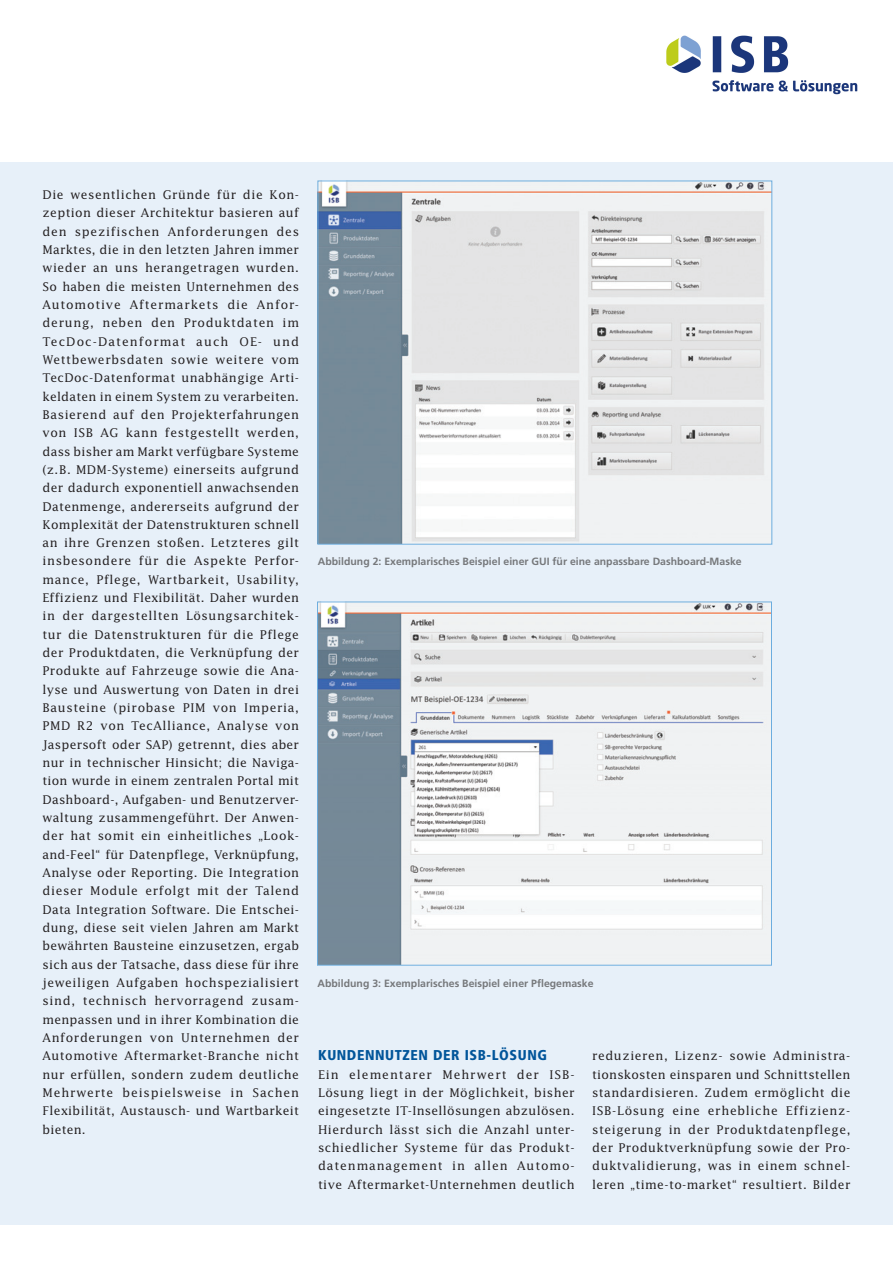
<style>
.page{position:relative;width:893px;height:1263px;background:#fff}
.page>*{position:absolute;margin:0;border:0;box-sizing:border-box;transform-origin:0 0}
.t1{font:900 condensed 14.25px "Frutiger";letter-spacing:.04em;color:#01559a}
.t2{font:12px/18.3px "Lucida";letter-spacing:.035em;color:#231f20;text-align:justify}
.t3{font:700 10.5px "Frutiger";color:#76787b}
</style>
<div class="page">
<div style="left:0;top:162px;width:893px;height:1063px;background:#e7f0f9"></div>
<img style="left:319px;top:183px;width:451px;height:360px">
<img style="left:319px;top:604px;width:451px;height:359px">
<img style="left:666px;top:35px;width:192px;height:60px">
<p class="t2" style="left:43px;top:186px;width:258px">Die wesentlichen Gründe für die Kon&shy;zeption dieser Architektur basieren auf den spezifischen Anforderungen des Marktes, die in den letzten Jahren immer wieder an uns herangetragen wurden.<br>So haben die meisten Unternehmen des Automotive Aftermarkets die Anfor&shy;derung, neben den Produktdaten im TecDoc-Datenformat auch OE- und Wettbewerbsdaten sowie weitere vom TecDoc-Datenformat unabhängige Arti&shy;keldaten in einem System zu verarbeiten.<br>Basierend auf den Projekterfahrungen von ISB AG kann festgestellt werden, dass bisher am Markt verfügbare Systeme (z.B. MDM-Systeme) einerseits aufgrund der dadurch exponentiell anwachsenden Datenmenge, andererseits aufgrund der Komplexität der Datenstrukturen schnell an ihre Grenzen stoßen. Letzteres gilt insbesondere für die Aspekte Perfor&shy;mance, Pflege, Wartbarkeit, Usability, Effizienz und Flexibilität. Daher wurden in der dargestellten Lösungsarchitek&shy;tur die Datenstrukturen für die Pflege der Produktdaten, die Verknüpfung der Produkte auf Fahrzeuge sowie die Ana&shy;lyse und Auswertung von Daten in drei Bausteine (pirobase PIM von Imperia, PMD R2 von TecAlliance, Analyse von Jaspersoft oder SAP) getrennt, dies aber nur in technischer Hinsicht; die Naviga&shy;tion wurde in einem zentralen Portal mit Dashboard-, Aufgaben- und Benutzerver&shy;waltung zusammengeführt. Der Anwen&shy;der hat somit ein einheitliches „Look&shy;and-Feel“ für Datenpflege, Verknüpfung, Analyse oder Reporting. Die Integration dieser Module erfolgt mit der Talend Data Integration Software. Die Entschei&shy;dung, diese seit vielen Jahren am Markt bewährten Bausteine einzusetzen, ergab sich aus der Tatsache, dass diese für ihre jeweiligen Aufgaben hochspezialisiert sind, technisch hervorragend zusam&shy;menpassen und in ihrer Kombination die Anforderungen von Unternehmen der Automotive Aftermarket-Branche nicht nur erfüllen, sondern zudem deutliche Mehrwerte beispielsweise in Sachen Flexibilität, Austausch- und Wartbarkeit bieten.</p>
<p class="t3" style="left:318px;top:558px;width:425px">Abbildung 2: Exemplarisches Beispiel einer GUI für eine anpassbare Dashboard-Maske</p>
<p class="t3" style="left:318px;top:979px;width:278px">Abbildung 3: Exemplarisches Beispiel einer Pflegemaske</p>
<p class="t1" style="left:318px;top:1049px;width:230px">KUNDENNUTZEN DER ISB-LÖSUNG</p>
<p class="t2" style="left:318px;top:1066px;width:258px">Ein elementarer Mehrwert der ISB-Lösung liegt in der Möglichkeit, bisher eingesetzte IT-Insellösungen abzulösen.<br>Hierdurch lässt sich die Anzahl unter&shy;schiedlicher Systeme für das Produkt&shy;datenmanagement in allen Automo&shy;tive Aftermarket-Unternehmen deutlich</p>
<p class="t2" style="left:592px;top:1048px;width:260px">reduzieren, Lizenz- sowie Administra&shy;tionskosten einsparen und Schnittstellen standardisieren. Zudem ermöglicht die ISB-Lösung eine erhebliche Effizienz&shy;steigerung in der Produktdatenpflege, der Produktverknüpfung sowie der Pro&shy;duktvalidierung, was in einem schnel&shy;leren „time-to-market“ resultiert. Bilder</p>
</div>
